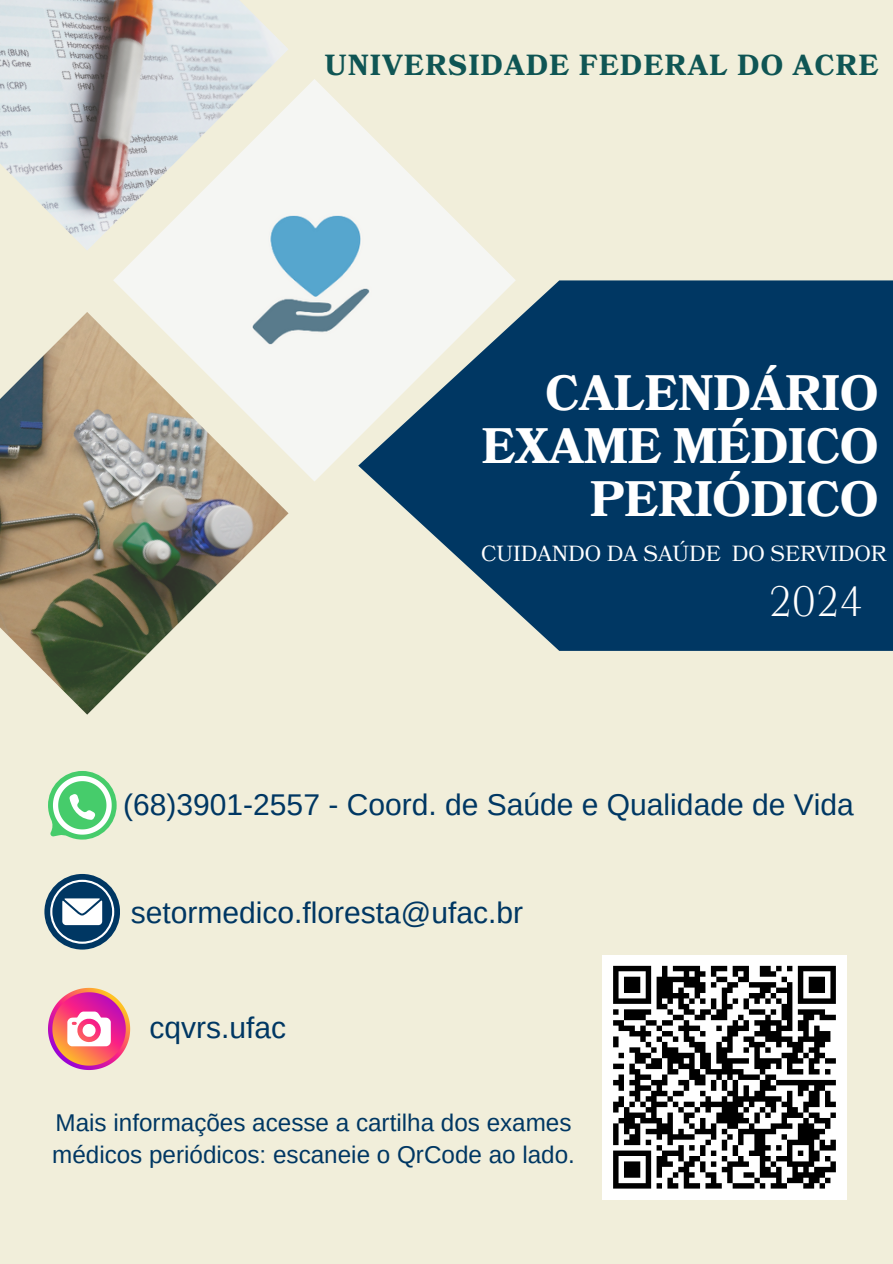
<style>
.page{position:relative;width:893px;height:1264px;background:#fff}
.page>*{position:absolute;margin:0;border:0;box-sizing:border-box;transform-origin:0 0}
.t1{font:700 48.45px/52.8px "Bookmania";color:#fff;text-align:right}
.t2{font:300 41.25px "Bookmania";color:#fff}
.t3{font:30px "Arimo";color:#003763}
.t4{font:700 28.35px "Bookmania";letter-spacing:.055em;color:#0f5554}
.t5{font:24.3px/32.7px "Arimo";color:#003763}
.t6{font:21.75px "Bookmania";color:#fff}
</style>
<div class="page">
<div style="left:0;top:0;width:892px;height:1263px;background:#f1eeda"></div>
<img style="left:113px;top:79px;width:402px;height:402px">
<svg style="left:358px;top:280px;width:534px;height:371px;background:#2d5a7b"></svg>
<img style="left:0;top:0;width:288px;height:250px">
<img style="left:0;top:312px;width:288px;height:402px">
<svg style="left:48px;top:771px;width:69px;height:68px"></svg>
<div style="left:44px;top:874px;width:76px;height:75px;background:#003763;border-radius:50%"></div>
<svg style="left:50px;top:879px;width:64px;height:64px"></svg>
<svg style="left:48px;top:987px;width:82px;height:82px"></svg>
<div style="left:602px;top:955px;width:244px;height:244px;background:#fff"></div>
<svg style="left:613px;top:965px;width:223px;height:224px"></svg>
<h2 class="t4" style="left:325px;top:46px;width:555px">UNIVERSIDADE FEDERAL DO ACRE</h2>
<h3 class="t1" style="left:481px;top:369px;width:398px">CALENDÁRIO<br>EXAME MÉDICO<br>PERIÓDICO</h3>
<h1 class="t6" style="left:481px;top:539px;width:407px">CUIDANDO DA SAÚDE DO SERVIDOR</h1>
<p class="t2" style="left:768px;top:574px;width:96px">2024</p>
<p class="t3" style="left:123px;top:787px;width:732px">(68)3901-2557 - Coord. de Saúde e Qualidade de Vida</p>
<h4 class="t3" style="left:131px;top:895px;width:394px">setormedico.floresta@ufac.br</h4>
<p class="t3" style="left:149px;top:1011px;width:138px">cqvrs.ufac</p>
<h4 class="t5" style="left:52px;top:1105px;width:524px">Mais informações acesse a cartilha dos exames médicos periódicos: escaneie o QrCode ao lado.</h4>
</div>
